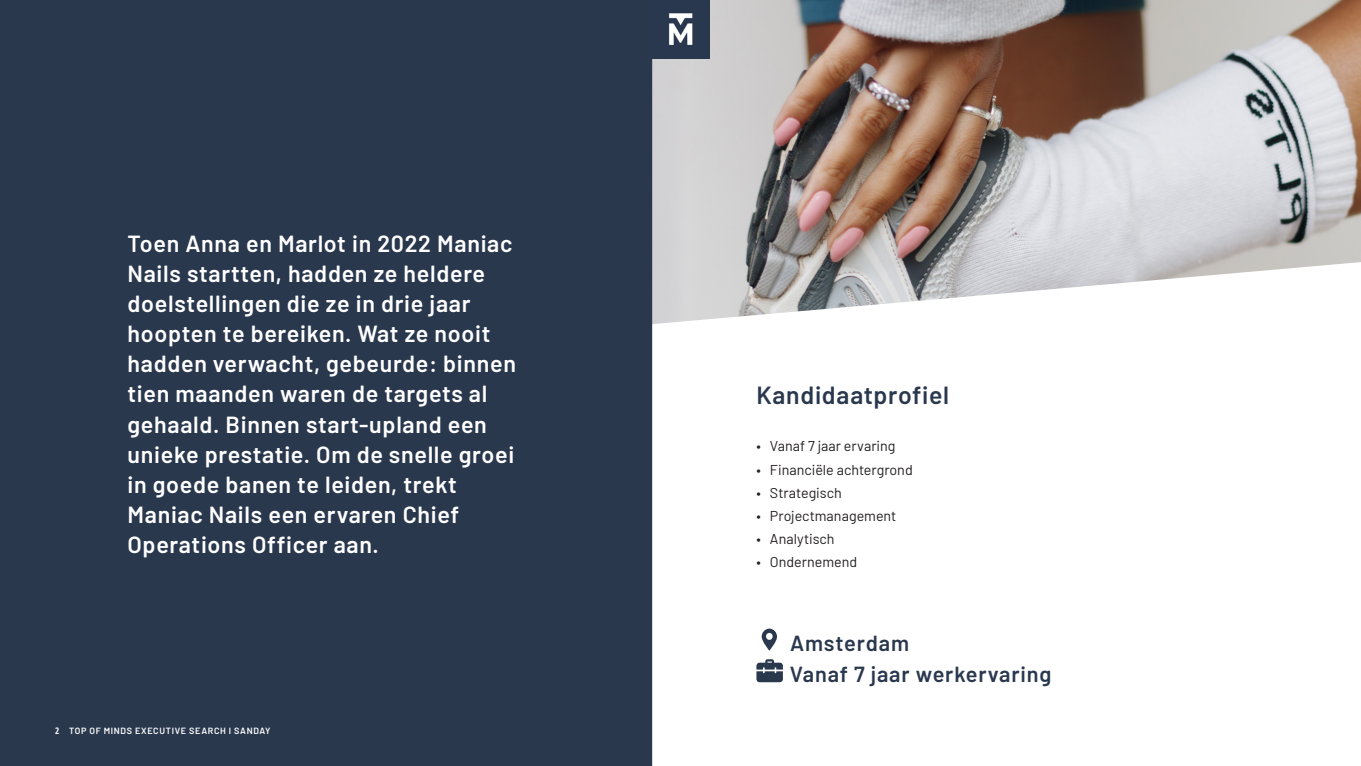
<style>
.page{position:relative;width:1361px;height:766px;background:#fff}
.page>*{position:absolute;margin:0;border:0;box-sizing:border-box;transform-origin:0 0}
.t1{font:600 24.75px "Barlow";letter-spacing:.03em;color:#2a384e}
.t2{font:600 23.25px/30px "Barlow";letter-spacing:.03em;color:#fff}
.t3{font:600 21.75px "Barlow";letter-spacing:.04em;color:#2a384e}
.t4{font:14.25px "Barlow";color:#231f20}
.t5{font:600 9px "Barlow";letter-spacing:.07em;color:#fff}
.s1{font-family:"Open Sans";font-weight:700;font-stretch:condensed}
</style>
<div class="page">
<img style="left:652px;top:0;width:708px;height:262px">
<svg style="left:652px;top:262px;width:708px;height:503px"></svg>
<div style="left:0;top:0;width:652px;height:765px;background:#2a384e"></div>
<img style="left:652px;top:0;width:57px;height:58px">
<svg style="left:761px;top:628px;width:16px;height:22px"></svg>
<svg style="left:756px;top:659px;width:27px;height:23px"></svg>
<p class="t2" style="left:127px;top:227px;width:390px">Toen Anna en Marlot in 2022 Maniac<br>Nails startten, hadden ze heldere doelstellingen die ze in drie jaar hoopten te bereiken. Wat ze nooit hadden verwacht, gebeurde: binnen tien maanden waren de targets al gehaald. Binnen start-upland een unieke prestatie. Om de snelle groei in goede banen te leiden, trekt<br>Maniac Nails een ervaren Chief<br>Operations Officer aan.</p>
<p class="t5" style="left:55px;top:724px;width:217px"><span class="s1">2</span> TOP OF MINDS EXECUTIVE SEARCH I SANDAY</p>
<p class="t1" style="left:756px;top:377px;width:194px">Kandidaatprofiel</p>
<p class="t4" style="left:756px;top:436px;width:141px">• Vanaf 7 jaar ervaring</p>
<p class="t4" style="left:756px;top:459px;width:158px">• Financiële achtergrond</p>
<p class="t4" style="left:756px;top:482px;width:87px">• Strategisch</p>
<p class="t4" style="left:756px;top:505px;width:141px">• Projectmanagement</p>
<p class="t4" style="left:756px;top:528px;width:80px">• Analytisch</p>
<p class="t4" style="left:756px;top:551px;width:102px">• Ondernemend</p>
<p class="t3" style="left:790px;top:626px;width:120px">Amsterdam</p>
<p class="t3" style="left:790px;top:658px;width:263px">Vanaf 7 jaar werkervaring</p>
</div>
